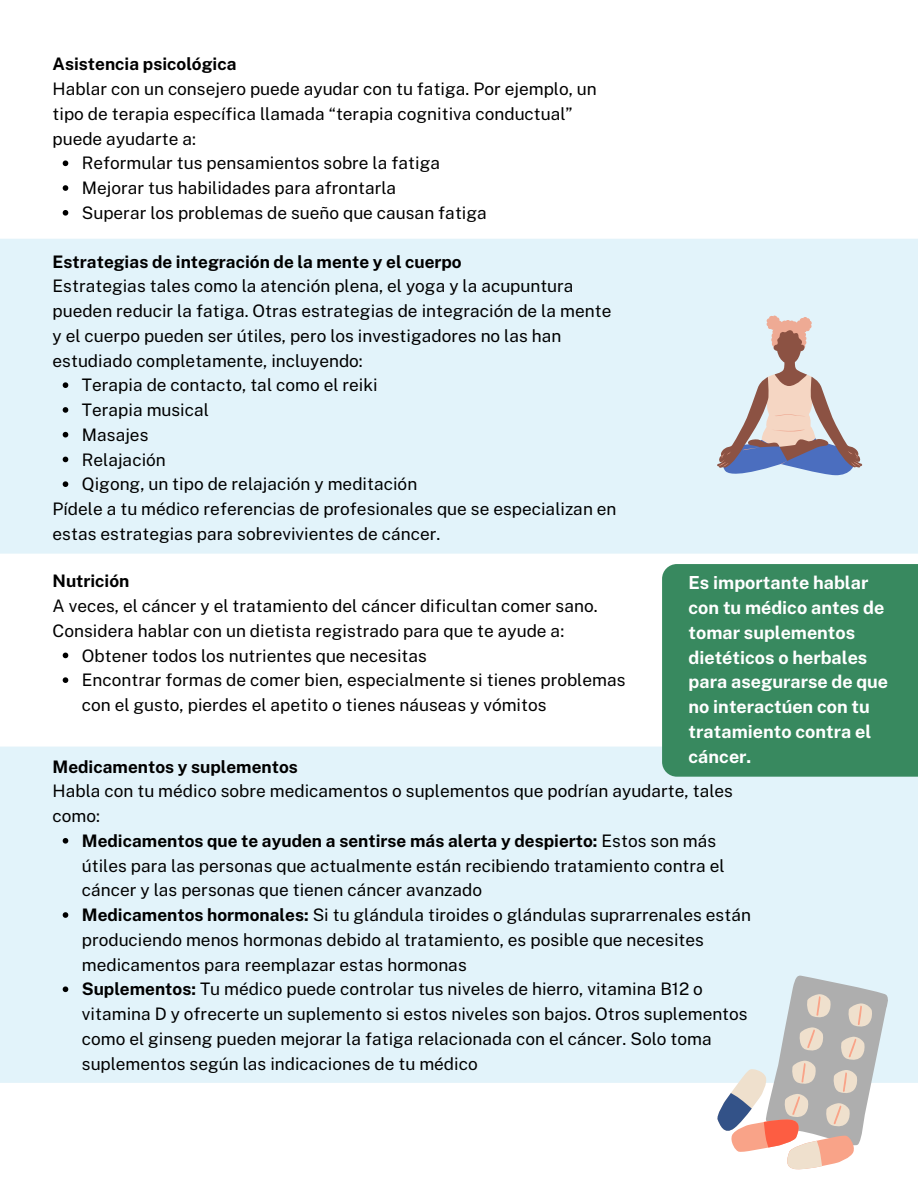
<style>
.page{position:relative;width:918px;height:1188px;background:#fff}
.page>*{position:absolute;margin:0;border:0;box-sizing:border-box;transform-origin:0 0}
.t1{font:700 18px/24.8px "Public Sans";color:#fff}
.t2{font:17.25px/24.8px "Public Sans";color:#000}
.t3{font:700 17.25px "Public Sans";color:#000}
.s1{font-weight:700}
</style>
<div class="page">
<div style="left:0;top:747px;width:918px;height:336px;background:#e2f3fa"></div>
<div style="left:0;top:239px;width:918px;height:315px;background:#e2f3fa"></div>
<div style="left:662px;top:564px;width:256px;height:213px;background:#38895f"></div>
<svg style="left:716px;top:975px;width:174px;height:195px"></svg>
<svg style="left:717px;top:314px;width:146px;height:166px;background:#c6c4cb"></svg>
<svg style="left:63px;top:160px;width:5px;height:6px"></svg>
<svg style="left:63px;top:185px;width:5px;height:6px"></svg>
<svg style="left:63px;top:210px;width:5px;height:6px"></svg>
<svg style="left:63px;top:382px;width:5px;height:6px"></svg>
<svg style="left:63px;top:407px;width:5px;height:6px"></svg>
<svg style="left:63px;top:432px;width:5px;height:5px"></svg>
<svg style="left:63px;top:457px;width:5px;height:5px"></svg>
<svg style="left:63px;top:481px;width:5px;height:6px"></svg>
<svg style="left:63px;top:653px;width:5px;height:5px"></svg>
<svg style="left:63px;top:677px;width:5px;height:6px"></svg>
<svg style="left:63px;top:838px;width:5px;height:6px"></svg>
<svg style="left:63px;top:912px;width:5px;height:6px"></svg>
<svg style="left:63px;top:986px;width:5px;height:6px"></svg>
<p class="t3" style="left:53px;top:54px;width:186px">Asistencia psicológica</p>
<p class="t2" style="left:53px;top:77px;width:546px">Hablar con un consejero puede ayudar con tu fatiga. Por ejemplo, un tipo de terapia específica llamada “terapia cognitiva conductual” puede ayudarte a:</p>
<p class="t2" style="left:82px;top:151px;width:407px">Reformular tus pensamientos sobre la fatiga<br>Mejorar tus habilidades para afrontarla<br>Superar los problemas de sueño que causan fatiga</p>
<p class="t3" style="left:53px;top:251px;width:411px">Estrategias de integración de la mente y el cuerpo</p>
<p class="t2" style="left:53px;top:274px;width:560px">Estrategias tales como la atención plena, el yoga y la acupuntura pueden reducir la fatiga. Otras estrategias de integración de la mente y el cuerpo pueden ser útiles, pero los investigadores no las han estudiado completamente, incluyendo:</p>
<p class="t2" style="left:82px;top:373px;width:337px">Terapia de contacto, tal como el reiki<br>Terapia musical<br>Masajes<br>Relajación<br>Qigong, un tipo de relajación y meditación</p>
<p class="t2" style="left:53px;top:496px;width:566px">Pídele a tu médico referencias de profesionales que se especializan en estas estrategias para sobrevivientes de cáncer.</p>
<p class="t3" style="left:53px;top:571px;width:78px">Nutrición</p>
<p class="t2" style="left:53px;top:593px;width:547px">A veces, el cáncer y el tratamiento del cáncer dificultan comer sano.<br>Considera hablar con un dietista registrado para que te ayude a:</p>
<p class="t1" style="left:689px;top:571px;width:201px">Es importante hablar con tu médico antes de tomar suplementos dietéticos o herbales para asegurarse de que no interactúen con tu tratamiento contra el cáncer.</p>
<p class="t2" style="left:82px;top:643px;width:545px">Obtener todos los nutrientes que necesitas<br>Encontrar formas de comer bien, especialmente si tienes problemas con el gusto, pierdes el apetito o tienes náuseas y vómitos</p>
<p class="t3" style="left:53px;top:756px;width:247px">Medicamentos y suplementos</p>
<p class="t2" style="left:53px;top:779px;width:682px">Habla con tu médico sobre medicamentos o suplementos que podrían ayudarte, tales como:</p>
<p class="t2" style="left:82px;top:828px;width:671px"><span class="s1">Medicamentos que te ayuden a sentirse más alerta y despierto:</span> Estos son más útiles para las personas que actualmente están recibiendo tratamiento contra el cáncer y las personas que tienen cáncer avanzado<br><span class="s1">Medicamentos hormonales:</span> Si tu glándula tiroides o glándulas suprarrenales están produciendo menos hormonas debido al tratamiento, es posible que necesites medicamentos para reemplazar estas hormonas<br><span class="s1">Suplementos:</span> Tu médico puede controlar tus niveles de hierro, vitamina B12 o vitamina D y ofrecerte un suplemento si estos niveles son bajos. Otros suplementos como el ginseng pueden mejorar la fatiga relacionada con el cáncer. Solo toma suplementos según las indicaciones de tu médico</p>
</div>
